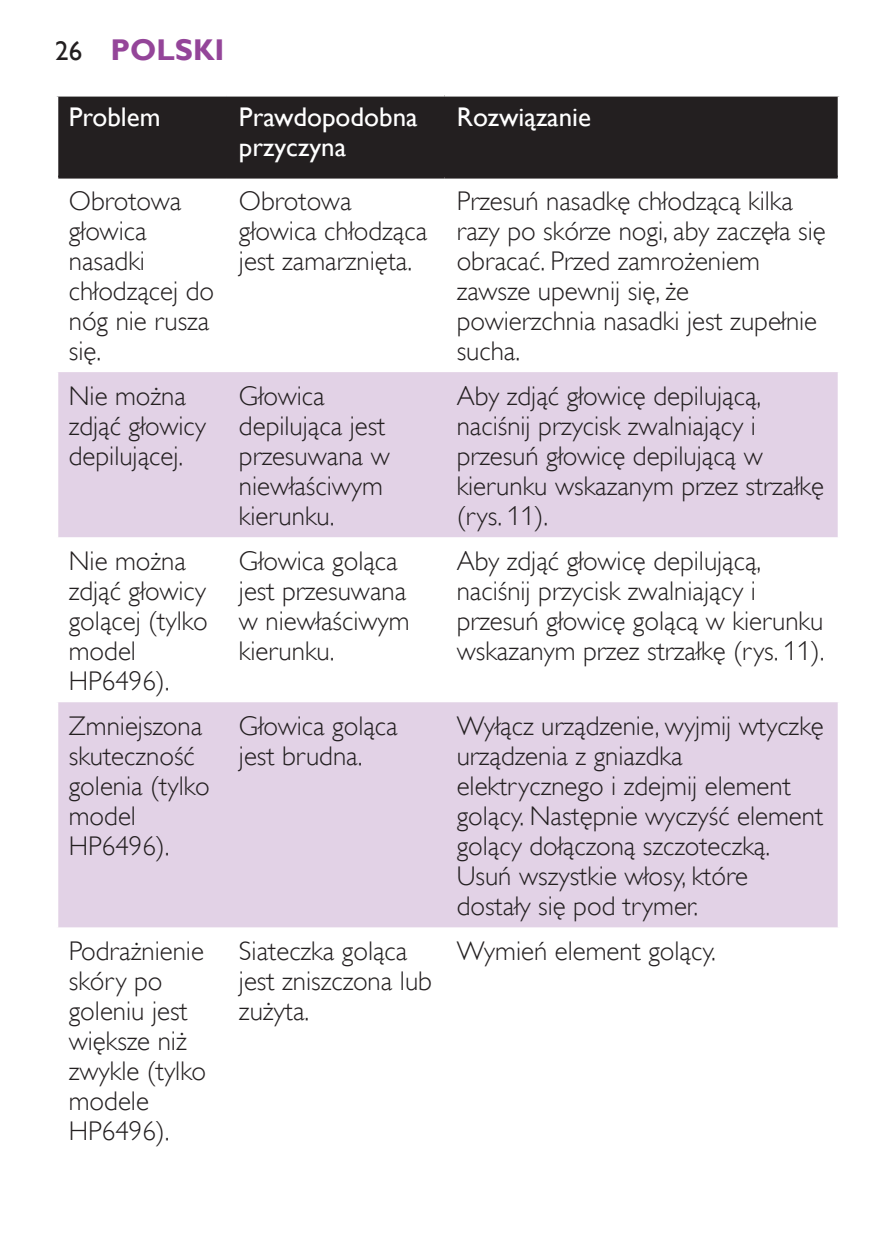
<style>
.page{position:relative;width:893px;height:1259px;background:#fff}
.page>*{position:absolute;margin:0;border:0;box-sizing:border-box;transform-origin:0 0}
.t1{font:700 30px "Gill Sans Alt One WGL";color:#944599}
.t2{font:27px/30px "Gill Sans Alt One WGL Light";color:#231f20}
.t3{font:27px/30px "Gill Sans Alt One WGL";color:#fff}
.s1{font-weight:400;font-size:27px;color:#231f20}
</style>
<div class="page">
<hr style="left:892px;top:0;width:1px;height:111px;background:#944599">
<div style="left:58px;top:97px;width:780px;height:79px;background:#231f20"></div>
<svg style="left:58px;top:372px;width:780px;height:555px;fill:#e2d2e6"></svg>
<hr style="left:58px;top:176px;width:169px;height:3px;background:#231f20">
<hr style="left:227px;top:176px;width:218px;height:3px;background:#231f20">
<hr style="left:445px;top:176px;width:393px;height:3px;background:#231f20">
<p class="t1" style="left:55px;top:29px;width:171px"><span class="s1">26</span> Polski</p>
<p class="t3" style="left:69px;top:102px;width:93px">Problem</p>
<p class="t3" style="left:239px;top:102px;width:180px">Prawdopodobna przyczyna</p>
<p class="t3" style="left:457px;top:102px;width:136px">Rozwiązanie</p>
<p class="t2" style="left:69px;top:186px;width:147px">Obrotowa głowica nasadki chłodzącej do nóg nie rusza się.</p>
<p class="t2" style="left:239px;top:186px;width:190px">Obrotowa głowica chłodząca jest zamarznięta.</p>
<p class="t2" style="left:457px;top:186px;width:370px">Przesuń nasadkę chłodzącą kilka razy po skórze nogi, aby zaczęła się obracać. Przed zamrożeniem zawsze upewnij się, że powierzchnia nasadki jest zupełnie sucha.</p>
<p class="t2" style="left:69px;top:381px;width:139px">Nie można zdjąć głowicy depilującej.</p>
<p class="t2" style="left:239px;top:381px;width:152px">Głowica depilująca jest przesuwana w niewłaściwym kierunku.</p>
<p class="t2" style="left:457px;top:381px;width:369px">Aby zdjąć głowicę depilującą, naciśnij przycisk zwalniający i przesuń głowicę depilującą w kierunku wskazanym przez strzałkę (rys. 11).</p>
<p class="t2" style="left:69px;top:546px;width:140px">Nie można zdjąć głowicy golącej (tylko model<br>HP6496).</p>
<p class="t2" style="left:239px;top:546px;width:172px">Głowica goląca jest przesuwana w niewłaściwym kierunku.</p>
<p class="t2" style="left:457px;top:546px;width:370px">Aby zdjąć głowicę depilującą, naciśnij przycisk zwalniający i przesuń głowicę golącą w kierunku wskazanym przez strzałkę (rys. 11).</p>
<p class="t2" style="left:69px;top:711px;width:142px">Zmniejszona skuteczność golenia (tylko model<br>HP6496).</p>
<p class="t2" style="left:239px;top:711px;width:160px">Głowica goląca jest brudna.</p>
<p class="t2" style="left:457px;top:711px;width:369px">Wyłącz urządzenie, wyjmij wtyczkę urządzenia z gniazdka elektrycznego i zdejmij element golący. Następnie wyczyść element golący dołączoną szczoteczką.<br>Usuń wszystkie włosy, które dostały się pod trymer.</p>
<p class="t2" style="left:69px;top:936px;width:139px">Podrażnienie skóry po goleniu jest większe niż zwykle (tylko modele<br>HP6496).</p>
<p class="t2" style="left:239px;top:936px;width:194px">Siateczka goląca jest zniszczona lub zużyta.</p>
<p class="t2" style="left:457px;top:936px;width:261px">Wymień element golący.</p>
</div>
